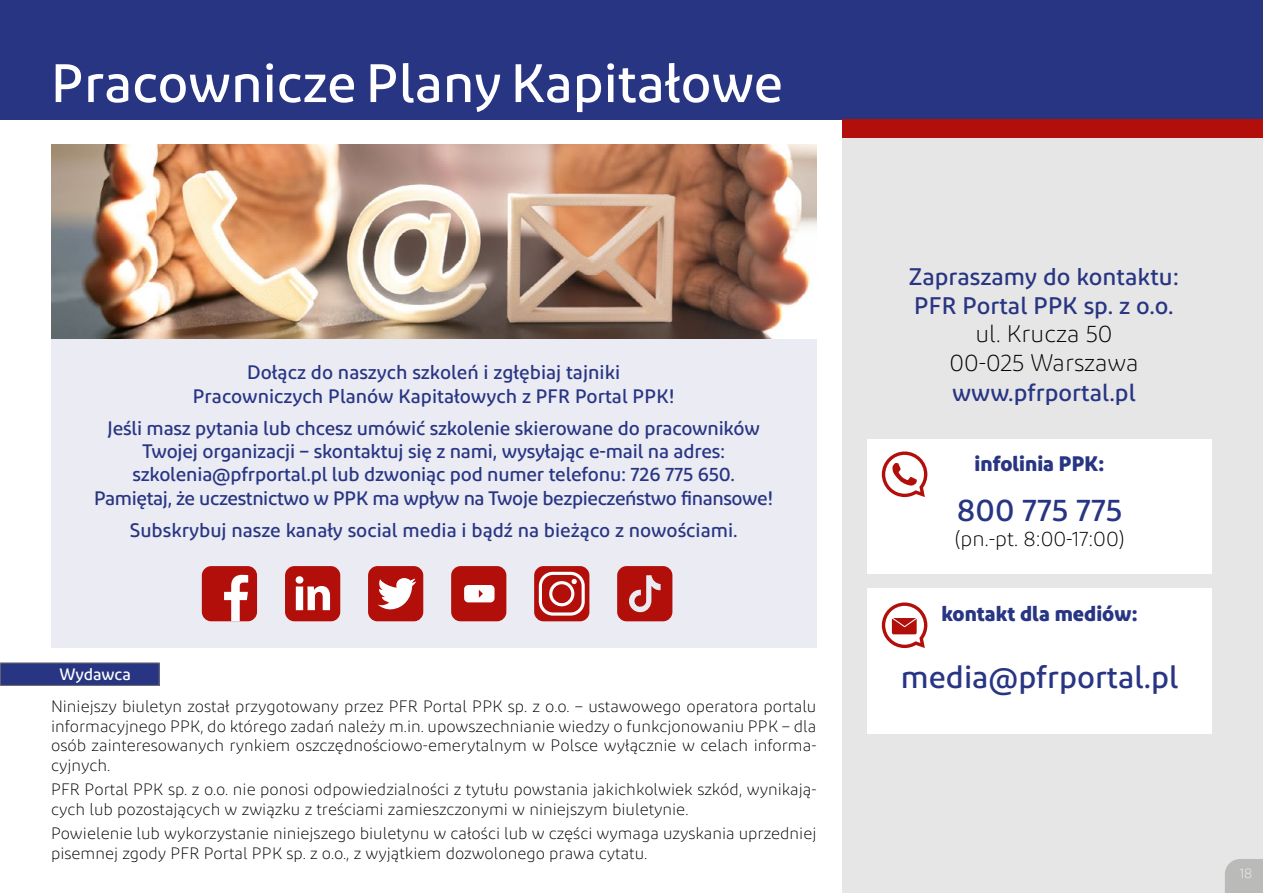
<style>
.page{position:relative;width:1263px;height:893px;background:#fff}
.page>*{position:absolute;margin:0;border:0;box-sizing:border-box;transform-origin:0 0}
.t1{font:500 54px "Diodrum Cyrillic";color:#fff}
.t2{font:500 31.5px "Diodrum Cyrillic";color:#283583}
.t3{font:500 24px/28.8px "Diodrum Cyrillic";color:#283583}
.t4{font:300 24px/28.8px "Diodrum Cyrillic";color:#000;text-align:center}
.t5{font:700 21px "Diodrum Cyrillic";color:#283583}
.t6{font:300 21px "Diodrum Cyrillic";color:#000}
.t7{font:500 19.5px/23.4px "Diodrum Cyrillic";letter-spacing:-.01em;color:#283583;text-align:center}
.t8{font:300 16.5px/19.8px "Diodrum Cyrillic";color:#000}
.t9{font:500 16.5px "Diodrum Cyrillic";letter-spacing:-.01em;color:#fff}
.t10{font:200 13.8px "Diodrum Cyrillic";color:#fff}
</style>
<div class="page">
<div style="left:842px;top:102px;width:421px;height:791px;background:#e6e6e6"></div>
<div style="left:867px;top:265px;width:345px;height:469px;background:#fff"></div>
<div style="left:867px;top:267px;width:345px;height:139px;background:#e6e6e6"></div>
<div style="left:842px;top:574px;width:421px;height:13px;background:#e6e6e6"></div>
<div style="left:842px;top:405px;width:421px;height:34px;background:#e6e6e6"></div>
<div style="left:0;top:663px;width:159px;height:22px;background:#283583"></div>
<div style="left:0;top:663px;width:159px;height:23px;border:1px solid #757474"></div>
<div style="left:842px;top:234px;width:421px;height:34px;background:#e6e6e6"></div>
<svg style="left:882px;top:451px;width:45px;height:46px"></svg>
<svg style="left:882px;top:602px;width:45px;height:46px"></svg>
<div style="left:51px;top:339px;width:765px;height:308px;background:#eaebf3"></div>
<img style="left:51px;top:145px;width:765px;height:194px">
<div style="left:368px;top:566px;width:55px;height:55px;background:#b20f0b;border-radius:9px"></div>
<svg style="left:378px;top:578px;width:38px;height:32px"></svg>
<div style="left:202px;top:566px;width:55px;height:55px;background:#b20f0b;border-radius:9px"></div>
<svg style="left:224px;top:575px;width:24px;height:46px"></svg>
<div style="left:534px;top:566px;width:55px;height:55px;background:#b20f0b;border-radius:9px"></div>
<svg style="left:539px;top:572px;width:46px;height:44px"></svg>
<div style="left:285px;top:566px;width:55px;height:55px;background:#b20f0b;border-radius:9px"></div>
<svg style="left:296px;top:576px;width:34px;height:34px"></svg>
<div style="left:451px;top:566px;width:55px;height:55px;background:#b20f0b;border-radius:9px"></div>
<div style="left:464px;top:585px;width:30px;height:17px;background:#fff;border-radius:4px"></div>
<svg style="left:479px;top:590px;width:4px;height:8px"></svg>
<svg style="left:617px;top:566px;width:55px;height:55px;background:#bc3330"></svg>
<svg style="left:1225px;top:859px;width:38px;height:34px"></svg>
<div style="left:0;top:0;width:1263px;height:119px;background:#283583"></div>
<div style="left:842px;top:119px;width:421px;height:19px;background:#b20f0b"></div>
<h1 class="t1" style="left:51px;top:49px;width:733px">Pracownicze Plany Kapitałowe</h1>
<p class="t7" style="left:193px;top:360px;width:483px">Dołącz do naszych szkoleń i zgłębiaj tajniki<br>Pracowniczych Planów Kapitałowych z PFR Portal PPK!</p>
<p class="t7" style="left:94px;top:416px;width:680px">Jeśli masz pytania lub chcesz umówić szkolenie skierowane do pracowników Twojej organizacji – skontaktuj się z nami, wysyłając e-mail na adres: szkolenia@pfrportal.pl lub dzwoniąc pod numer telefonu: 726 775 650.<br>Pamiętaj, że uczestnictwo w PPK ma wpływ na Twoje bezpieczeństwo finansowe!</p>
<p class="t7" style="left:130px;top:518px;width:609px">Subskrybuj nasze kanały social media i bądź na bieżąco z nowościami.</p>
<p class="t9" style="left:60px;top:664px;width:73px">Wydawca</p>
<p class="t8" style="left:51px;top:696px;width:767px;text-align:justify">Niniejszy biuletyn został przygotowany przez PFR Portal PPK sp. z o.o. – ustawowego operatora portalu informacyjnego PPK, do którego zadań należy m.in. upowszechnianie wiedzy o funkcjonowaniu PPK – dla osób zainteresowanych rynkiem oszczędnościowo-emerytalnym w Polsce wyłącznie w celach informa&shy;cyjnych.</p>
<p class="t8" style="left:51px;top:779px;width:767px">PFR Portal PPK sp. z o.o. nie ponosi odpowiedzialności z tytułu powstania jakichkolwiek szkód, wynikają&shy;cych lub pozostających w związku z treściami zamieszczonymi w niniejszym biuletynie.</p>
<p class="t8" style="left:51px;top:823px;width:767px">Powielenie lub wykorzystanie niniejszego biuletynu w całości lub w części wymaga uzyskania uprzedniej pisemnej zgody PFR Portal PPK sp. z o.o., z wyjątkiem dozwolonego prawa cytatu.</p>
<h3 class="t3" style="left:909px;top:261px;width:272px">Zapraszamy do kontaktu:<br>PFR Portal PPK sp. z o.o.</h3>
<h3 class="t4" style="left:949px;top:319px;width:191px">ul. Krucza 50<br>00-025 Warszawa</h3>
<h3 class="t3" style="left:952px;top:378px;width:185px">www.pfrportal.pl</h3>
<p class="t5" style="left:975px;top:450px;width:132px">infolinia PPK:</p>
<h2 class="t2" style="left:957px;top:490px;width:167px">800 775 775</h2>
<p class="t6" style="left:955px;top:526px;width:171px">(pn.-pt. 8:00-17:00)</p>
<p class="t5" style="left:941px;top:599px;width:198px">kontakt dla mediów:</p>
<h2 class="t2" style="left:901px;top:657px;width:279px">media@pfrportal.pl</h2>
<p class="t10" style="left:1239px;top:865px;width:14px">18</p>
</div>
